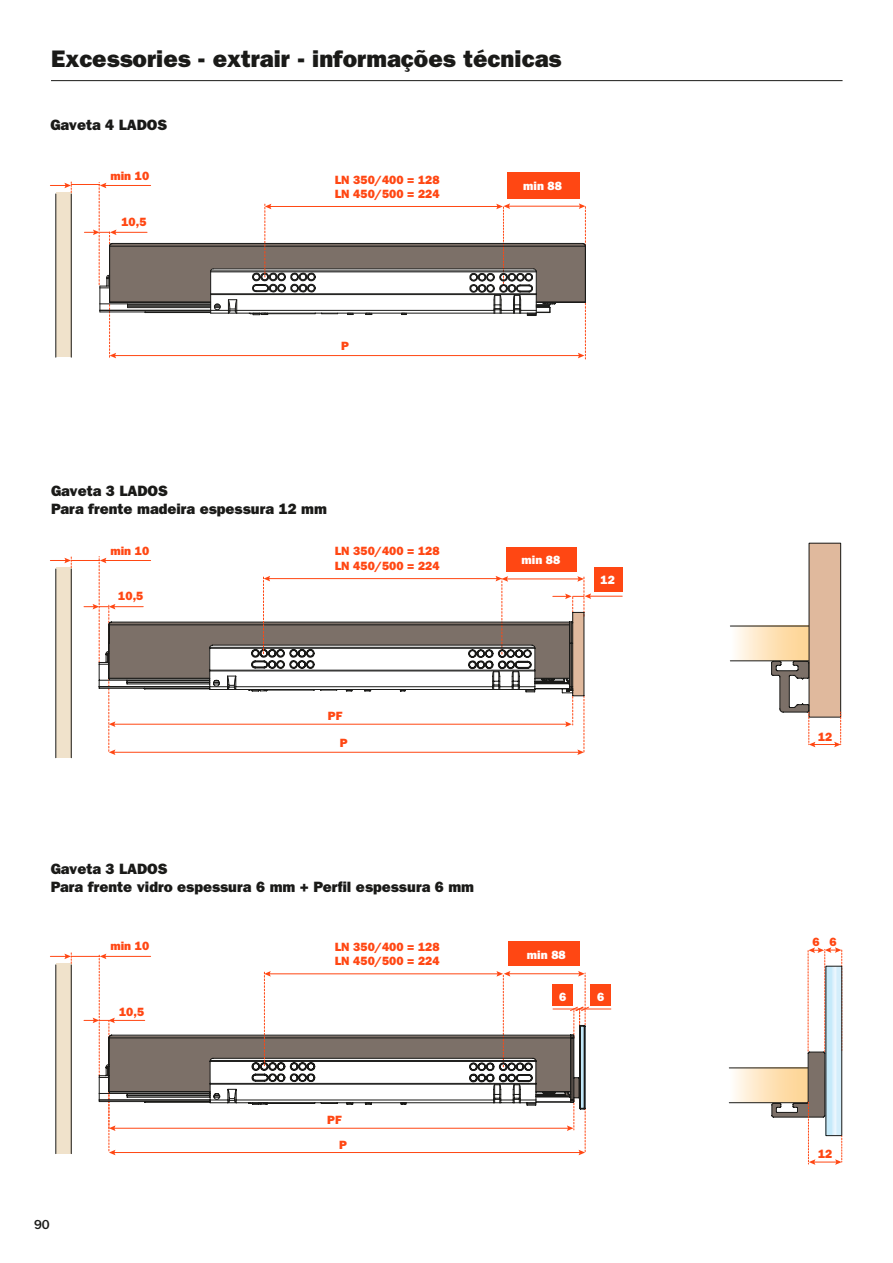
<style>
.page{position:relative;width:893px;height:1263px;background:#fff}
.page>*{position:absolute;margin:0;border:0;box-sizing:border-box;transform-origin:0 0}
.t1{font:24px "ITC Franklin Gothic Std Hvy";color:#1a1a18}
.t2{font:15px/18px "ITC Franklin Gothic Std Hvy";color:#1a1a18}
.t3{font:500 13.5px "ITC Franklin Gothic Std";color:#1a1a18}
.t4{font:12px/13.5px "ITC Franklin Gothic Std Hvy";color:#ff4713}
.t5{font:12px "ITC Franklin Gothic Std Hvy";color:#fff}
</style>
<div class="page">
<div style="left:730px;top:626px;width:79px;height:34px;background:linear-gradient(to right,#fffbf6,#fdd08a)"></div>
<svg style="left:729px;top:1068px;width:42px;height:34px"></svg>
<hr style="left:730px;top:626px;width:79px;height:1px;background:#1a1a18">
<hr style="left:730px;top:660px;width:79px;height:1px;background:#1a1a18">
<hr style="left:729px;top:1067px;width:79px;height:1px;background:#1a1a18">
<hr style="left:729px;top:1102px;width:79px;height:1px;background:#1a1a18">
<div style="left:809px;top:543px;width:32px;height:174px;background:#e0b99d"></div>
<div style="left:809px;top:543px;width:32px;height:174px;border:1px solid #1a1a18"></div>
<div style="left:506px;top:547px;width:71px;height:25px;background:#ff4713"></div>
<div style="left:594px;top:567px;width:28px;height:25px;background:#ff4713"></div>
<div style="left:508px;top:173px;width:72px;height:26px;background:#ff4713"></div>
<hr style="left:589px;top:596px;width:33px;height:1px;background:#ff4713">
<div style="left:508px;top:942px;width:72px;height:24px;background:#ff4713"></div>
<svg style="left:771px;top:947px;width:71px;height:218px"></svg>
<svg style="left:771px;top:660px;width:70px;height:87px"></svg>
<svg style="left:50px;top:953px;width:561px;height:202px"></svg>
<hr style="left:55px;top:569px;width:1px;height:189px;background:#1a1a18">
<hr style="left:71px;top:569px;width:1px;height:189px;background:#1a1a18">
<svg style="left:50px;top:556px;width:541px;height:199px"></svg>
<svg style="left:50px;top:182px;width:536px;height:177px"></svg>
<hr style="left:51px;top:80px;width:791px;height:1px;background:#1a1a18">
<h1 class="t1" style="left:51px;top:45px;width:512px">Excessories - extrair - informações técnicas</h1>
<p class="t2" style="left:50px;top:116px;width:118px">Gaveta 4 LADOS</p>
<p class="t4" style="left:110px;top:169px;width:40px">min 10</p>
<p class="t4" style="left:121px;top:215px;width:27px">10,5</p>
<p class="t4" style="left:335px;top:174px;width:106px">LN 350/400 = 128<br>LN 450/500 = 224</p>
<p class="t4" style="left:341px;top:339px;width:9px">P</p>
<p class="t5" style="left:523px;top:179px;width:40px">min 88</p>
<p class="t2" style="left:51px;top:482px;width:277px">Gaveta 3 LADOS<br>Para frente madeira espessura 12 mm</p>
<p class="t4" style="left:110px;top:544px;width:40px">min 10</p>
<p class="t4" style="left:118px;top:589px;width:27px">10,5</p>
<p class="t4" style="left:335px;top:544px;width:106px;line-height:15px">LN 350/400 = 128<br>LN 450/500 = 224</p>
<p class="t4" style="left:328px;top:709px;width:16px">PF</p>
<p class="t4" style="left:340px;top:736px;width:9px">P</p>
<p class="t2" style="left:51px;top:859px;width:425px">Gaveta 3 LADOS<br>Para frente vidro espessura 6 mm + Perfil espessura 6 mm</p>
<p class="t4" style="left:110px;top:940px;width:40px">min 10</p>
<p class="t4" style="left:119px;top:1005px;width:27px">10,5</p>
<p class="t3" style="left:34px;top:1217px;width:17px">90</p>
<p class="t4" style="left:335px;top:941px;width:106px">LN 350/400 = 128<br>LN 450/500 = 224</p>
<p class="t4" style="left:339px;top:1108px;width:9px;line-height:24.6px;text-indent:-12px">PF<br>P</p>
<p class="t5" style="left:521px;top:553px;width:40px">min 88</p>
<p class="t5" style="left:601px;top:573px;width:16px">12</p>
<p class="t5" style="left:527px;top:947px;width:40px">min 88</p>
<p class="t5" style="left:559px;top:990px;width:9px">6</p>
<p class="t5" style="left:597px;top:990px;width:9px">6</p>
<p class="t4" style="left:818px;top:730px;width:16px">12</p>
<p class="t4" style="left:813px;top:935px;width:26px">6 6</p>
<p class="t4" style="left:818px;top:1147px;width:16px">12</p>
</div>
